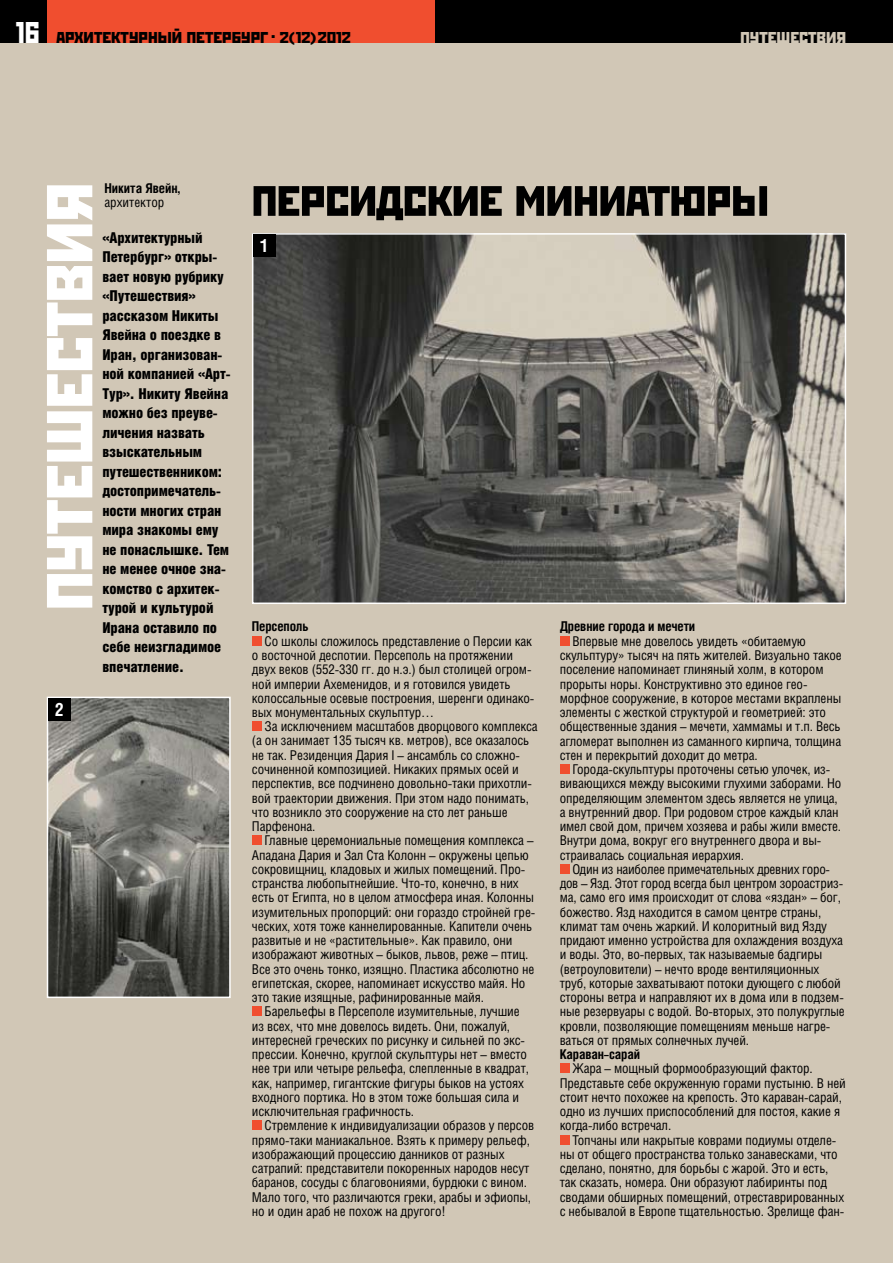
<style>
.page{position:relative;width:893px;height:1263px;background:#d1c7b6}
.page>*{position:absolute;margin:0;border:0;box-sizing:border-box;transform-origin:0 0}
.t1{font:82.5px "Stenberg C";letter-spacing:-.01em;color:#fff}
.t2{font:54px "Stenberg C";letter-spacing:-.01em;color:#000}
.t3{font:30px "Stenberg C";color:#fff}
.t4{font:19.95px "Stenberg C";color:#000}
.t5{font:19.95px "Stenberg C";color:#d1c7b6}
.t6{font:700 18.3px "Helios Cond";color:#fff}
.t7{font:15.75px "Stenberg C";letter-spacing:-.015em;color:#000;scale:1.22 1}
.t8{font:900 15px/19.5px "Helios Cond";letter-spacing:-.01em;color:#000}
.t9{font:13.5px/14.2px "Helios Cond";letter-spacing:-.01em;color:#000}
.t10{font:700 13.5px "Helios Cond";letter-spacing:-.01em;color:#000}
</style>
<div class="page">
<div style="left:47px;top:0;width:389px;height:43px;background:#f04e2f"></div>
<div style="left:436px;top:0;width:457px;height:43px;background:#000"></div>
<div style="left:0;top:0;width:47px;height:43px;background:#000"></div>
<div style="left:252px;top:636px;width:10px;height:10px;background:#f04e2f"></div>
<div style="left:252px;top:721px;width:10px;height:10px;background:#f04e2f"></div>
<div style="left:252px;top:835px;width:10px;height:10px;background:#f04e2f"></div>
<div style="left:252px;top:1006px;width:10px;height:10px;background:#f04e2f"></div>
<div style="left:252px;top:1120px;width:10px;height:10px;background:#f04e2f"></div>
<div style="left:560px;top:636px;width:9px;height:10px;background:#f04e2f"></div>
<div style="left:560px;top:764px;width:9px;height:10px;background:#f04e2f"></div>
<div style="left:560px;top:864px;width:9px;height:10px;background:#f04e2f"></div>
<div style="left:560px;top:1063px;width:9px;height:10px;background:#f04e2f"></div>
<div style="left:560px;top:1135px;width:9px;height:9px;background:#f04e2f"></div>
<img style="left:255px;top:236px;width:588px;height:365px">
<div style="left:252px;top:233px;width:594px;height:371px;border:2px solid #fff"></div>
<img style="left:50px;top:700px;width:178px;height:295px">
<div style="left:47px;top:697px;width:184px;height:301px;border:2px solid #fff"></div>
<div style="left:253px;top:235px;width:23px;height:22px;background:#000"></div>
<div style="left:48px;top:698px;width:23px;height:22px;background:#000"></div>
<h3 class="t3" style="left:16px;top:15px;width:26px">16</h3>
<p class="t7" style="left:271px;top:28px;width:67px"><sup>.</sup> 2(12)2012</p>
<h3 class="t5" style="left:740px;top:25px;width:107px">путешествия</h3>
<h3 class="t4" style="left:56px;top:25px;width:213px">архитектурный петербург</h3>
<h1 class="t1" style="left:18px;top:610px;width:429px;rotate:-90deg">путешествия</h1>
<p class="t10" style="left:104px;top:180px;width:77px">Никита Явейн,</p>
<p class="t9" style="left:104px;top:195px;width:62px">архитектор</p>
<p class="t8" style="left:102px;top:227px;width:130px">«Архитектурный<br>Петербург» откры&shy;вает новую рубрику «Путешествия» рассказом Никиты<br>Явейна о поездке в<br>Иран, организован&shy;ной компанией «Арт-<br>Тур». Никиту Явейна можно без преуве&shy;личения назвать взыскательным путешественником: достопримечатель&shy;ности многих стран мира знакомы ему не понаслышке. Тем не менее очное зна&shy;комство с архитек&shy;турой и культурой<br>Ирана оставило по себе неизгладимое впечатление.</p>
<h3 class="t6" style="left:55px;top:698px;width:11px">2</h3>
<h2 class="t2" style="left:252px;top:167px;width:519px">персидские миниатюры</h2>
<h3 class="t6" style="left:260px;top:234px;width:10px">1</h3>
<p class="t10" style="left:252px;top:619px;width:58px">Персеполь</p>
<p class="t9" style="left:252px;top:633px;width:284px;text-indent:13px">Со школы сложилось представление о Персии как о восточной деспотии. Персеполь на протяжении двух веков (552-330 гг. до н.э.) был столицей огром&shy;ной империи Ахеменидов, и я готовился увидеть колоссальные осевые построения, шеренги одинако&shy;вых монументальных скульптур…</p>
<p class="t9" style="left:252px;top:719px;width:287px;text-indent:13px">За исключением масштабов дворцового комплекса (а он занимает 135 тысяч кв. метров), все оказалось не так. Резиденция Дария I – ансамбль со сложно&shy;сочиненной композицией. Никаких прямых осей и перспектив, все подчинено довольно-таки прихотли&shy;вой траектории движения. При этом надо понимать, что возникло это сооружение на сто лет раньше Парфенона.</p>
<p class="t9" style="left:252px;top:833px;width:285px;text-indent:13px">Главные церемониальные помещения комплекса – Ападана Дария и Зал Ста Колонн – окружены цепью сокровищниц, кладовых и жилых помещений. Про&shy;странства любопытнейшие. Что-то, конечно, в них есть от Египта, но в целом атмосфера иная. Колонны изумительных пропорций: они гораздо стройней гре&shy;ческих, хотя тоже каннелированные. Капители очень развитые и не «растительные». Как правило, они изображают животных – быков, львов, реже – птиц.<br>Все это очень тонко, изящно. Пластика абсолютно не египетская, скорее, напоминает искусство майя. Но это такие изящные, рафинированные майя.</p>
<p class="t9" style="left:252px;top:1004px;width:279px;text-indent:13px">Барельефы в Персеполе изумительные, лучшие из всех, что мне довелось видеть. Они, пожалуй, интересней греческих по рисунку и сильней по экс&shy;прессии. Конечно, круглой скульптуры нет – вместо нее три или четыре рельефа, слепленные в квадрат, как, например, гигантские фигуры быков на устоях входного портика. Но в этом тоже большая сила и исключительная графичность.</p>
<p class="t9" style="left:252px;top:1118px;width:284px;text-indent:13px">Стремление к индивидуализации образов у персов прямо-таки маниакальное. Взять к примеру рельеф, изображающий процессию данников от разных сатрапий: представители покоренных народов несут баранов, сосуды с благовониями, бурдюки с вином.<br>Мало того, что различаются греки, арабы и эфиопы, но и один араб не похож на другого!</p>
<p class="t10" style="left:560px;top:619px;width:137px">Древние города и мечети</p>
<p class="t9" style="left:560px;top:633px;width:283px;text-indent:13px">Впервые мне довелось увидеть «обитаемую скульптуру» тысяч на пять жителей. Визуально такое поселение напоминает глиняный холм, в котором прорыты норы. Конструктивно это единое гео&shy;морфное сооружение, в которое местами вкраплены элементы с жесткой структурой и геометрией: это общественные здания – мечети, хаммамы и т.п. Весь агломерат выполнен из саманного кирпича, толщина стен и перекрытий доходит до метра.</p>
<p class="t9" style="left:560px;top:762px;width:283px;text-indent:13px">Города-скульптуры проточены сетью улочек, из&shy;вивающихся между высокими глухими заборами. Но определяющим элементом здесь является не улица, а внутренний двор. При родовом строе каждый клан имел свой дом, причем хозяева и рабы жили вместе.<br>Внутри дома, вокруг его внутреннего двора и вы&shy;страивалась социальная иерархия.</p>
<p class="t9" style="left:560px;top:861px;width:287px;text-indent:13px">Один из наиболее примечательных древних горо&shy;дов – Язд. Этот город всегда был центром зороастриз&shy;ма, само его имя происходит от слова «яздан» – бог, божество. Язд находится в самом центре страны, климат там очень жаркий. И колоритный вид Язду придают именно устройства для охлаждения воздуха и воды. Это, во-первых, так называемые бадгиры (ветроуловители) – нечто вроде вентиляционных труб, которые захватывают потоки дующего с любой стороны ветра и направляют их в дома или в подзем&shy;ные резервуары с водой. Во-вторых, это полукруглые кровли, позволяющие помещениям меньше нагре&shy;ваться от прямых солнечных лучей.</p>
<p class="t10" style="left:560px;top:1046px;width:82px">Караван–сарай</p>
<p class="t9" style="left:560px;top:1061px;width:288px;text-indent:13px">Жара – мощный формообразующий фактор.<br>Представьте себе окруженную горами пустыню. В ней стоит нечто похожее на крепость. Это караван-сарай, одно из лучших приспособлений для постоя, какие я когда-либо встречал.</p>
<p class="t9" style="left:560px;top:1132px;width:286px;text-indent:13px">Топчаны или накрытые коврами подиумы отделе&shy;ны от общего пространства только занавесками, что сделано, понятно, для борьбы с жарой. Это и есть, так сказать, номера. Они образуют лабиринты под сводами обширных помещений, отреставрированных с небывалой в Европе тщательностью. Зрелище фан-</p>
</div>
